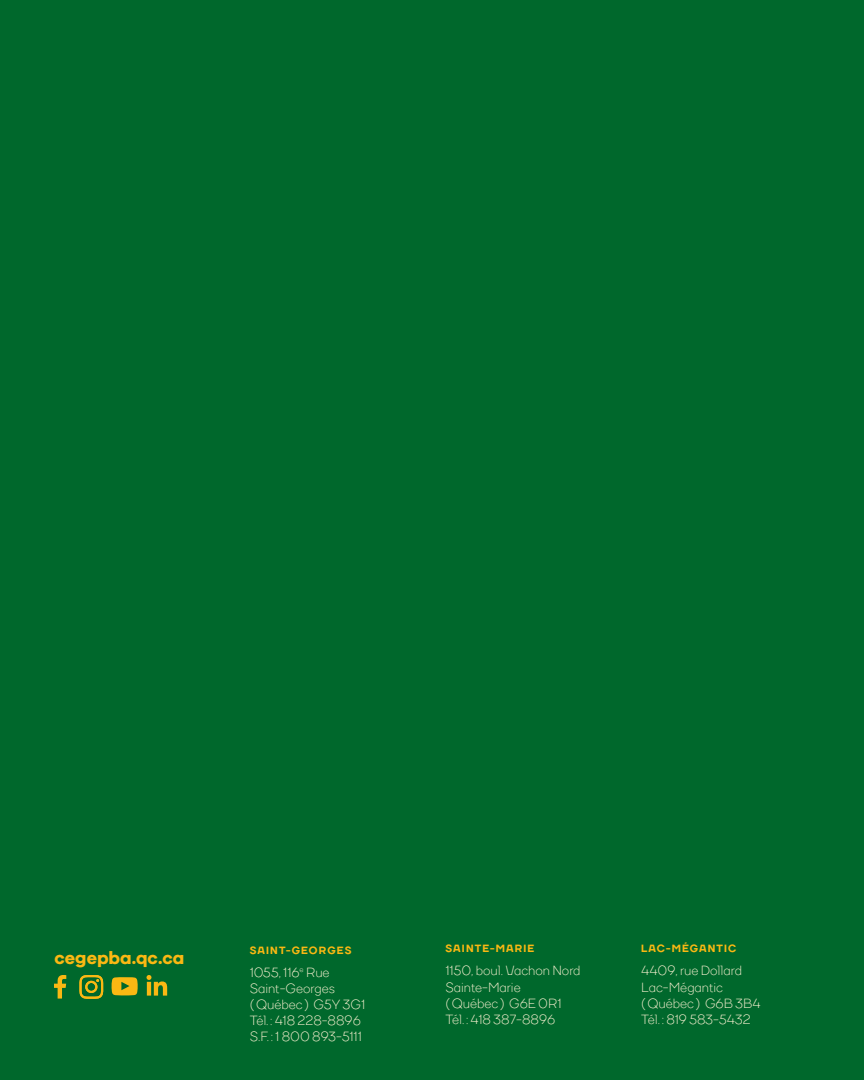
<style>
.page{position:relative;width:864px;height:1080px;background:#00682c}
.page>*{position:absolute;margin:0;border:0;box-sizing:border-box;transform-origin:0 0}
.Textes_en_exergue{font:700 18px "Galano Grotesque DEMO";color:#fab813}
.Textes_courant{font:13.5px/16.2px "TT Firs";color:#f4eecd}
.Titre_section{font:800 10.5px "TT Firs";letter-spacing:.11em;color:#fab813}
</style>
<div class="page">
<svg style="left:54px;top:975px;width:12px;height:24px"></svg>
<svg style="left:79px;top:975px;width:24px;height:24px"></svg>
<svg style="left:147px;top:975px;width:20px;height:21px"></svg>
<svg style="left:111px;top:977px;width:27px;height:19px"></svg>
<p class="Textes_en_exergue" style="left:55px;top:950px;width:131px">cegepba.qc.ca</p>
<p class="Titre_section" style="left:250px;top:943px;width:103px">SAINT-GEORGES</p>
<p class="Textes_courant" style="left:250px;top:964px;width:117px">1055, 116<sup>e</sup> Rue<br>Saint-Georges (Québec) G5Y 3G1<br>Tél. : 418 228-8896<br>S.F. : 1 800 893-5111</p>
<p class="Titre_section" style="left:446px;top:942px;width:90px">SAINTE-MARIE</p>
<p class="Textes_courant" style="left:446px;top:963px;width:137px">1150, boul. Vachon Nord<br>Sainte-Marie (Québec) G6E 0R1<br>Tél. : 418 387-8896</p>
<p class="Titre_section" style="left:641px;top:942px;width:97px">LAC-MÉGANTIC</p>
<p class="Textes_courant" style="left:641px;top:963px;width:121px">4409, rue Dollard<br>Lac-Mégantic (Québec) G6B 3B4<br>Tél. : 819 583-5432</p>
</div>
